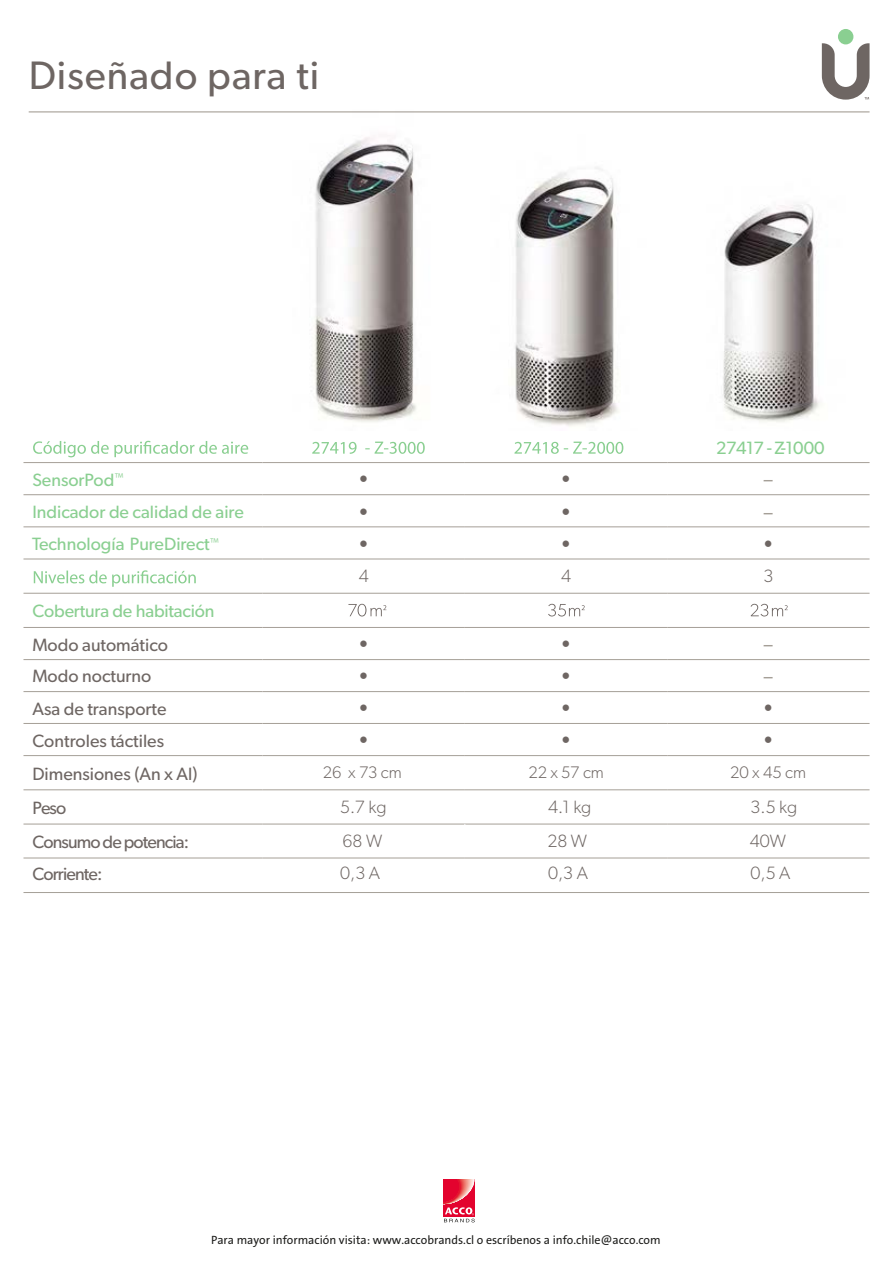
<style>
.page{position:relative;width:893px;height:1268px;background:#fff}
.page>*{position:absolute;margin:0;border:0;box-sizing:border-box;transform-origin:0 0}
.t1{font:39.75px "Gibson";letter-spacing:.025em;color:#6e6663}
.t2{font:17.85px/31.5px "Gibson";color:#6e6663}
.t3{font:17.85px "Gibson";color:#8acf91}
.t4{font:300 17.85px "Gibson";color:#6e6663}
.t5{font:17.85px "Gibson";letter-spacing:-.045em;color:#6e6663}
.t6{font:500 17.85px "Avenir";color:#6e6663}
.t7{font:17.85px "Gibson";letter-spacing:-.025em;color:#8acf91}
.t8{font:500 17.85px "Avenir";color:#a59f97}
.t9{font:17.85px "Avenir";color:#6e6663}
.t10{font:300 16.8px "Gibson";color:#6e6663}
.t11{font:12px "The Sans KENSINGTON5 Rg";color:#1d1d1b}
</style>
<div class="page">
<img style="left:293px;top:112px;width:562px;height:314px">
<hr style="left:23px;top:462px;width:239px;height:1px;background:#a59f97">
<hr style="left:262px;top:462px;width:203px;height:1px;background:#a59f97">
<hr style="left:465px;top:462px;width:202px;height:1px;background:#a59f97">
<hr style="left:667px;top:462px;width:202px;height:1px;background:#a59f97">
<hr style="left:23px;top:494px;width:239px;height:1px;background:#a59f97">
<hr style="left:262px;top:494px;width:203px;height:1px;background:#a59f97">
<hr style="left:465px;top:494px;width:202px;height:1px;background:#a59f97">
<hr style="left:667px;top:494px;width:202px;height:1px;background:#a59f97">
<hr style="left:23px;top:526px;width:239px;height:1px;background:#a59f97">
<hr style="left:262px;top:526px;width:203px;height:1px;background:#a59f97">
<hr style="left:465px;top:526px;width:202px;height:1px;background:#a59f97">
<hr style="left:667px;top:526px;width:202px;height:1px;background:#a59f97">
<hr style="left:23px;top:558px;width:239px;height:1px;background:#a59f97">
<hr style="left:262px;top:558px;width:203px;height:1px;background:#a59f97">
<hr style="left:465px;top:558px;width:202px;height:1px;background:#a59f97">
<hr style="left:667px;top:558px;width:202px;height:1px;background:#a59f97">
<hr style="left:23px;top:593px;width:239px;height:1px;background:#a59f97">
<hr style="left:262px;top:593px;width:203px;height:1px;background:#a59f97">
<hr style="left:465px;top:593px;width:202px;height:1px;background:#a59f97">
<hr style="left:667px;top:593px;width:202px;height:1px;background:#a59f97">
<hr style="left:23px;top:627px;width:239px;height:1px;background:#a59f97">
<hr style="left:262px;top:627px;width:203px;height:1px;background:#a59f97">
<hr style="left:465px;top:627px;width:202px;height:1px;background:#a59f97">
<hr style="left:667px;top:627px;width:202px;height:1px;background:#a59f97">
<hr style="left:23px;top:659px;width:239px;height:1px;background:#a59f97">
<hr style="left:262px;top:659px;width:203px;height:1px;background:#a59f97">
<hr style="left:465px;top:659px;width:202px;height:1px;background:#a59f97">
<hr style="left:667px;top:659px;width:202px;height:1px;background:#a59f97">
<hr style="left:23px;top:691px;width:239px;height:1px;background:#a59f97">
<hr style="left:262px;top:691px;width:203px;height:1px;background:#a59f97">
<hr style="left:465px;top:691px;width:202px;height:1px;background:#a59f97">
<hr style="left:667px;top:691px;width:202px;height:1px;background:#a59f97">
<hr style="left:23px;top:723px;width:239px;height:1px;background:#a59f97">
<hr style="left:262px;top:723px;width:203px;height:1px;background:#a59f97">
<hr style="left:465px;top:723px;width:202px;height:1px;background:#a59f97">
<hr style="left:667px;top:723px;width:202px;height:1px;background:#a59f97">
<hr style="left:23px;top:755px;width:239px;height:1px;background:#a59f97">
<hr style="left:262px;top:755px;width:203px;height:1px;background:#a59f97">
<hr style="left:465px;top:755px;width:202px;height:1px;background:#a59f97">
<hr style="left:667px;top:755px;width:202px;height:1px;background:#a59f97">
<hr style="left:23px;top:789px;width:239px;height:1px;background:#a59f97">
<hr style="left:262px;top:789px;width:203px;height:1px;background:#a59f97">
<hr style="left:465px;top:789px;width:202px;height:1px;background:#a59f97">
<hr style="left:667px;top:789px;width:202px;height:1px;background:#a59f97">
<hr style="left:23px;top:823px;width:239px;height:1px;background:#a59f97">
<hr style="left:262px;top:823px;width:203px;height:1px;background:#a59f97">
<hr style="left:465px;top:823px;width:202px;height:1px;background:#a59f97">
<hr style="left:667px;top:823px;width:202px;height:1px;background:#a59f97">
<svg style="left:33px;top:440px;width:590px;height:17px"></svg>
<svg style="left:34px;top:570px;width:162px;height:16px"></svg>
<hr style="left:465px;top:823px;width:1px;height:34px;background:#fff">
<hr style="left:23px;top:857px;width:239px;height:1px;background:#a59f97">
<hr style="left:23px;top:892px;width:846px;height:1px;background:#a59f97">
<hr style="left:262px;top:857px;width:203px;height:1px;background:#a59f97">
<hr style="left:465px;top:857px;width:202px;height:1px;background:#a59f97">
<hr style="left:667px;top:857px;width:202px;height:1px;background:#a59f97">
<hr style="left:29px;top:111px;width:840px;height:1px;background:#a59f97">
<div style="left:838px;top:29px;width:15px;height:15px;background:#8acf91;border-radius:50%"></div>
<svg style="left:822px;top:43px;width:47px;height:57px"></svg>
<svg style="left:348px;top:603px;width:38px;height:13px"></svg>
<svg style="left:548px;top:603px;width:37px;height:13px"></svg>
<svg style="left:751px;top:603px;width:37px;height:13px"></svg>
<svg style="left:443px;top:1179px;width:32px;height:44px"></svg>
<svg style="left:444px;top:1179px;width:31px;height:42px"></svg>
<h1 class="t1" style="left:29px;top:51px;width:292px">Diseñado para ti</h1>
<p class="t7" style="left:716px;top:436px;width:110px">27417 - Z-1000</p>
<p class="t3" style="left:32px;top:469px;width:93px">SensorPod<sup>™</sup></p>
<p class="t6" style="left:359px;top:463px;width:10px">•</p>
<p class="t9" style="left:562px;top:465px;width:10px">•</p>
<p class="t8" style="left:764px;top:463px;width:10px">–</p>
<p class="t3" style="left:32px;top:501px;width:213px">Indicador de calidad de aire</p>
<p class="t6" style="left:359px;top:496px;width:10px">•</p>
<p class="t6" style="left:562px;top:496px;width:10px">•</p>
<p class="t8" style="left:764px;top:496px;width:10px">–</p>
<p class="t3" style="left:32px;top:533px;width:188px">Technología PureDirect<sup>™</sup></p>
<p class="t6" style="left:359px;top:528px;width:10px">•</p>
<p class="t6" style="left:562px;top:528px;width:10px">•</p>
<p class="t6" style="left:764px;top:528px;width:10px">•</p>
<p class="t4" style="left:359px;top:565px;width:11px">4</p>
<p class="t4" style="left:561px;top:565px;width:11px">4</p>
<p class="t4" style="left:763px;top:565px;width:11px">3</p>
<p class="t3" style="left:32px;top:600px;width:184px">Cobertura de habitación</p>
<p class="t2" style="left:32px;top:628px;width:137px">Modo automático<br>Modo nocturno</p>
<p class="t6" style="left:359px;top:628px;width:10px">•</p>
<p class="t6" style="left:562px;top:628px;width:10px">•</p>
<p class="t8" style="left:764px;top:628px;width:10px">–</p>
<p class="t6" style="left:359px;top:660px;width:10px">•</p>
<p class="t6" style="left:562px;top:660px;width:10px">•</p>
<p class="t8" style="left:764px;top:660px;width:10px">–</p>
<p class="t2" style="left:32px;top:692px;width:136px">Asa de transporte</p>
<p class="t6" style="left:359px;top:692px;width:10px">•</p>
<p class="t6" style="left:562px;top:692px;width:10px">•</p>
<p class="t6" style="left:764px;top:692px;width:10px">•</p>
<p class="t2" style="left:32px;top:724px;width:133px">Controles táctiles</p>
<p class="t6" style="left:359px;top:724px;width:10px">•</p>
<p class="t6" style="left:562px;top:724px;width:10px">•</p>
<p class="t6" style="left:764px;top:724px;width:10px">•</p>
<p class="t2" style="left:32px;top:757px;width:167px">Dimensiones (An x Al)</p>
<p class="t10" style="left:323px;top:762px;width:80px">26 x 73 cm</p>
<p class="t10" style="left:528px;top:762px;width:77px">22 x 57 cm</p>
<p class="t10" style="left:730px;top:762px;width:77px">20 x 45 cm</p>
<p class="t2" style="left:32px;top:791px;width:35px">Peso</p>
<p class="t4" style="left:340px;top:795px;width:48px">5.7 kg</p>
<p class="t4" style="left:548px;top:795px;width:45px">4.1 kg</p>
<p class="t4" style="left:751px;top:795px;width:48px">3.5 kg</p>
<p class="t5" style="left:32px;top:831px;width:158px">Consumo de potencia:</p>
<p class="t4" style="left:343px;top:829px;width:41px">68 W</p>
<p class="t4" style="left:547px;top:829px;width:41px">28 W</p>
<p class="t4" style="left:750px;top:829px;width:38px">40W</p>
<p class="t5" style="left:32px;top:863px;width:72px">Corriente:</p>
<p class="t4" style="left:340px;top:861px;width:41px">0,3 A</p>
<p class="t4" style="left:548px;top:861px;width:41px">0,3 A</p>
<p class="t4" style="left:751px;top:861px;width:41px">0,5 A</p>
<p class="t11" style="left:211px;top:1233px;width:451px">Para mayor información visita: www.accobrands.cl o escríbenos a info.chile@acco.com</p>
</div>
